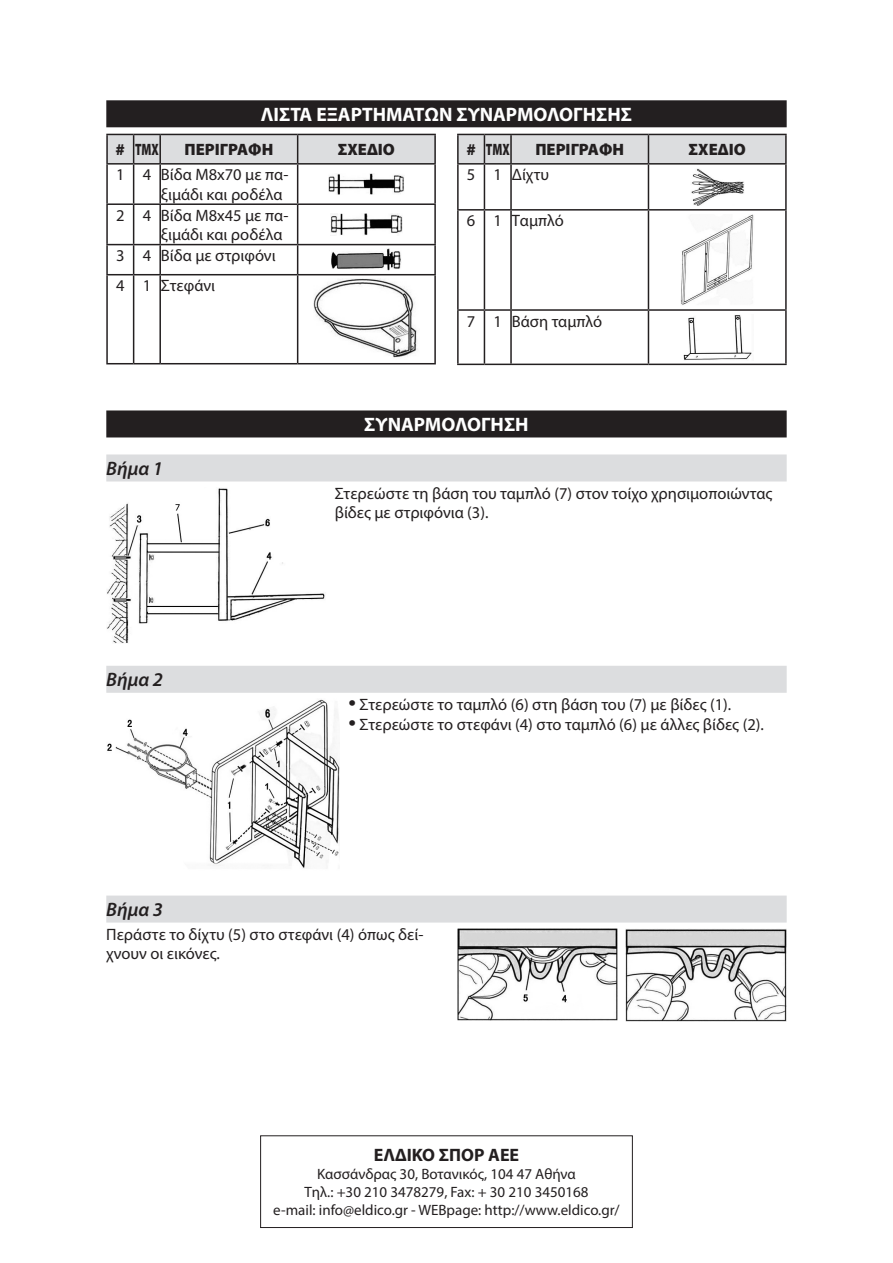
<style>
.page{position:relative;width:893px;height:1263px;background:#fff}
.page>*{position:absolute;margin:0;border:0;box-sizing:border-box;transform-origin:0 0}
.t1{font:700 19.5px "Myriad Pro";color:#fff}
.t2{font:italic 600 19.5px "Myriad Pro";color:#231f20}
.t3{font:700 18px "Myriad Pro";color:#231f20}
.t4{font:16.5px/19.5px "Myriad Pro";color:#231f20}
.t5{font:900 16.5px "Myriad Pro";color:#231f20}
.t6{font:15px/18px "Myriad Pro";color:#231f20;text-align:center}
.s1{font-size:27px}
</style>
<div class="page">
<div style="left:106px;top:100px;width:681px;height:27px;background:#231f20"></div>
<hr style="left:298px;top:134px;width:138px;height:1px;background:#231f20">
<svg style="left:106px;top:134px;width:328px;height:29px;background:#d1d2d4"></svg>
<hr style="left:434px;top:135px;width:2px;height:28px;background:#231f20">
<hr style="left:106px;top:163px;width:28px;height:2px;background:#231f20">
<hr style="left:106px;top:165px;width:2px;height:38px;background:#231f20">
<hr style="left:134px;top:163px;width:26px;height:2px;background:#231f20">
<hr style="left:133px;top:165px;width:1px;height:38px;background:#231f20">
<hr style="left:160px;top:163px;width:138px;height:2px;background:#231f20">
<hr style="left:159px;top:165px;width:2px;height:38px;background:#231f20">
<hr style="left:298px;top:163px;width:138px;height:2px;background:#231f20">
<hr style="left:297px;top:165px;width:1px;height:38px;background:#231f20">
<hr style="left:434px;top:165px;width:2px;height:38px;background:#231f20">
<hr style="left:106px;top:203px;width:28px;height:2px;background:#231f20">
<hr style="left:106px;top:205px;width:2px;height:39px;background:#231f20">
<hr style="left:134px;top:203px;width:26px;height:2px;background:#231f20">
<hr style="left:133px;top:205px;width:1px;height:39px;background:#231f20">
<hr style="left:160px;top:203px;width:138px;height:2px;background:#231f20">
<hr style="left:159px;top:205px;width:2px;height:39px;background:#231f20">
<hr style="left:298px;top:203px;width:138px;height:2px;background:#231f20">
<hr style="left:297px;top:205px;width:1px;height:39px;background:#231f20">
<hr style="left:434px;top:205px;width:2px;height:39px;background:#231f20">
<hr style="left:160px;top:244px;width:138px;height:1px;background:#231f20">
<hr style="left:159px;top:245px;width:2px;height:29px;background:#231f20">
<hr style="left:298px;top:244px;width:138px;height:1px;background:#231f20">
<svg style="left:297px;top:245px;width:1px;height:29px"></svg>
<hr style="left:434px;top:245px;width:2px;height:29px;background:#231f20">
<hr style="left:160px;top:274px;width:138px;height:1px;background:#231f20">
<hr style="left:159px;top:275px;width:2px;height:88px;background:#231f20">
<hr style="left:298px;top:274px;width:138px;height:1px;background:#231f20">
<hr style="left:297px;top:275px;width:1px;height:88px;background:#231f20">
<hr style="left:434px;top:275px;width:2px;height:88px;background:#231f20">
<hr style="left:160px;top:363px;width:138px;height:1px;background:#231f20">
<hr style="left:298px;top:363px;width:138px;height:1px;background:#231f20">
<svg style="left:106px;top:244px;width:54px;height:31px"></svg>
<hr style="left:106px;top:275px;width:2px;height:88px;background:#231f20">
<hr style="left:133px;top:275px;width:1px;height:88px;background:#231f20">
<svg style="left:106px;top:363px;width:54px;height:1px"></svg>
<img style="left:328px;top:173px;width:76px;height:22px">
<img style="left:330px;top:213px;width:72px;height:22px">
<img style="left:331px;top:249px;width:70px;height:21px">
<img style="left:313px;top:279px;width:105px;height:79px">
<hr style="left:648px;top:134px;width:139px;height:1px;background:#231f20">
<svg style="left:457px;top:134px;width:328px;height:29px;background:#d1d2d4"></svg>
<hr style="left:785px;top:135px;width:2px;height:28px;background:#231f20">
<hr style="left:457px;top:163px;width:27px;height:2px;background:#231f20">
<hr style="left:457px;top:165px;width:2px;height:44px;background:#231f20">
<hr style="left:484px;top:163px;width:27px;height:2px;background:#231f20">
<hr style="left:484px;top:165px;width:1px;height:44px;background:#231f20">
<hr style="left:511px;top:163px;width:137px;height:2px;background:#231f20">
<hr style="left:510px;top:165px;width:2px;height:44px;background:#231f20">
<hr style="left:648px;top:163px;width:139px;height:2px;background:#231f20">
<hr style="left:648px;top:165px;width:1px;height:44px;background:#231f20">
<hr style="left:785px;top:165px;width:2px;height:44px;background:#231f20">
<hr style="left:457px;top:209px;width:27px;height:2px;background:#231f20">
<hr style="left:457px;top:211px;width:2px;height:98px;background:#231f20">
<hr style="left:484px;top:209px;width:27px;height:2px;background:#231f20">
<hr style="left:484px;top:211px;width:1px;height:98px;background:#231f20">
<hr style="left:511px;top:209px;width:137px;height:2px;background:#231f20">
<hr style="left:510px;top:211px;width:2px;height:98px;background:#231f20">
<hr style="left:648px;top:209px;width:139px;height:2px;background:#231f20">
<hr style="left:648px;top:211px;width:1px;height:98px;background:#231f20">
<hr style="left:785px;top:211px;width:2px;height:98px;background:#231f20">
<hr style="left:457px;top:309px;width:27px;height:2px;background:#231f20">
<hr style="left:457px;top:311px;width:2px;height:53px;background:#231f20">
<hr style="left:484px;top:309px;width:27px;height:2px;background:#231f20">
<hr style="left:484px;top:311px;width:1px;height:53px;background:#231f20">
<hr style="left:511px;top:309px;width:137px;height:2px;background:#231f20">
<hr style="left:510px;top:311px;width:2px;height:53px;background:#231f20">
<hr style="left:648px;top:309px;width:139px;height:2px;background:#231f20">
<hr style="left:648px;top:311px;width:1px;height:53px;background:#231f20">
<hr style="left:785px;top:311px;width:2px;height:53px;background:#231f20">
<svg style="left:457px;top:364px;width:54px;height:1px"></svg>
<hr style="left:511px;top:364px;width:137px;height:1px;background:#231f20">
<hr style="left:648px;top:364px;width:139px;height:1px;background:#231f20">
<img style="left:691px;top:168px;width:53px;height:38px">
<img style="left:681px;top:214px;width:73px;height:91px">
<img style="left:683px;top:315px;width:69px;height:45px">
<div style="left:106px;top:410px;width:681px;height:27px;background:#231f20"></div>
<div style="left:106px;top:454px;width:681px;height:27px;background:#dcdddf"></div>
<div style="left:106px;top:666px;width:681px;height:27px;background:#dcdddf"></div>
<div style="left:106px;top:895px;width:681px;height:27px;background:#dcdddf"></div>
<img style="left:107px;top:488px;width:218px;height:155px">
<img style="left:107px;top:699px;width:233px;height:170px">
<img style="left:457px;top:928px;width:160px;height:93px">
<img style="left:626px;top:929px;width:161px;height:93px">
<div style="left:260px;top:1135px;width:373px;height:93px;border:1px solid #231f20"></div>
<p class="t1" style="left:261px;top:102px;width:373px">ΛΙΣΤΑ ΕΞΑΡΤΗΜΑΤΩΝ ΣΥΝΑΡΜΟΛΟΓΗΣΗΣ</p>
<p class="t5" style="left:116px;top:139px;width:45px"># ΤΜΧ</p>
<p class="t5" style="left:185px;top:139px;width:90px">ΠΕΡΙΓΡΑΦΗ</p>
<p class="t5" style="left:338px;top:139px;width:59px">ΣΧΕΔΙΟ</p>
<p class="t4" style="left:116px;top:165px;width:174px">1 4 Βίδα M8x70 με πα-</p>
<p class="t4" style="left:161px;top:184px;width:123px">ξιμάδι και ροδέλα</p>
<p class="t4" style="left:116px;top:205px;width:174px">2 4 Βίδα M8x45 με πα-</p>
<p class="t4" style="left:161px;top:225px;width:123px">ξιμάδι και ροδέλα</p>
<p class="t4" style="left:116px;top:246px;width:161px">3 4 Βίδα με στριφόνι</p>
<p class="t4" style="left:116px;top:276px;width:101px">4 1 Στεφάνι</p>
<p class="t5" style="left:466px;top:139px;width:45px"># ΤΜΧ</p>
<p class="t5" style="left:535px;top:139px;width:90px">ΠΕΡΙΓΡΑΦΗ</p>
<p class="t5" style="left:689px;top:139px;width:59px">ΣΧΕΔΙΟ</p>
<p class="t4" style="left:467px;top:165px;width:84px">5 1 Δίχτυ</p>
<p class="t4" style="left:467px;top:211px;width:98px">6 1 Ταμπλό</p>
<p class="t4" style="left:467px;top:311px;width:137px">7 1 Βάση ταμπλό</p>
<p class="t2" style="left:106px;top:456px;width:58px">Βήμα 1</p>
<p class="t2" style="left:106px;top:667px;width:58px">Βήμα 2</p>
<p class="t1" style="left:364px;top:412px;width:166px">ΣΥΝΑΡΜΟΛΟΓΗΣΗ</p>
<p class="t4" style="left:335px;top:483px;width:439px">Στερεώστε τη βάση του ταμπλό (7) στον τοίχο χρησιμοποιώντας βίδες με στριφόνια (3).</p>
<p class="t4" style="left:348px;top:695px;width:384px"><span class="s1">•</span> Στερεώστε το ταμπλό (6) στη βάση του (7) με βίδες (1).</p>
<p class="t4" style="left:348px;top:714px;width:417px"><span class="s1">•</span> Στερεώστε το στεφάνι (4) στο ταμπλό (6) με άλλες βίδες (2).</p>
<p class="t2" style="left:106px;top:897px;width:58px">Βήμα 3</p>
<p class="t4" style="left:106px;top:924px;width:319px">Περάστε το δίχτυ (5) στο στεφάνι (4) όπως δεί&shy;χνουν οι εικόνες.</p>
<p class="t3" style="left:374px;top:1143px;width:147px">ΕΛΔΙΚΟ ΣΠΟΡ ΑΕΕ</p>
<p class="t6" style="left:273px;top:1165px;width:348px">Κασσάνδρας 30, Βοτανικός, 104 47 Αθήνα<br>Τηλ.: +30 210 3478279, Fax: + 30 210 3450168<br>e-mail: info@eldico.gr - WEBpage: http://www.eldico.gr/</p>
</div>
